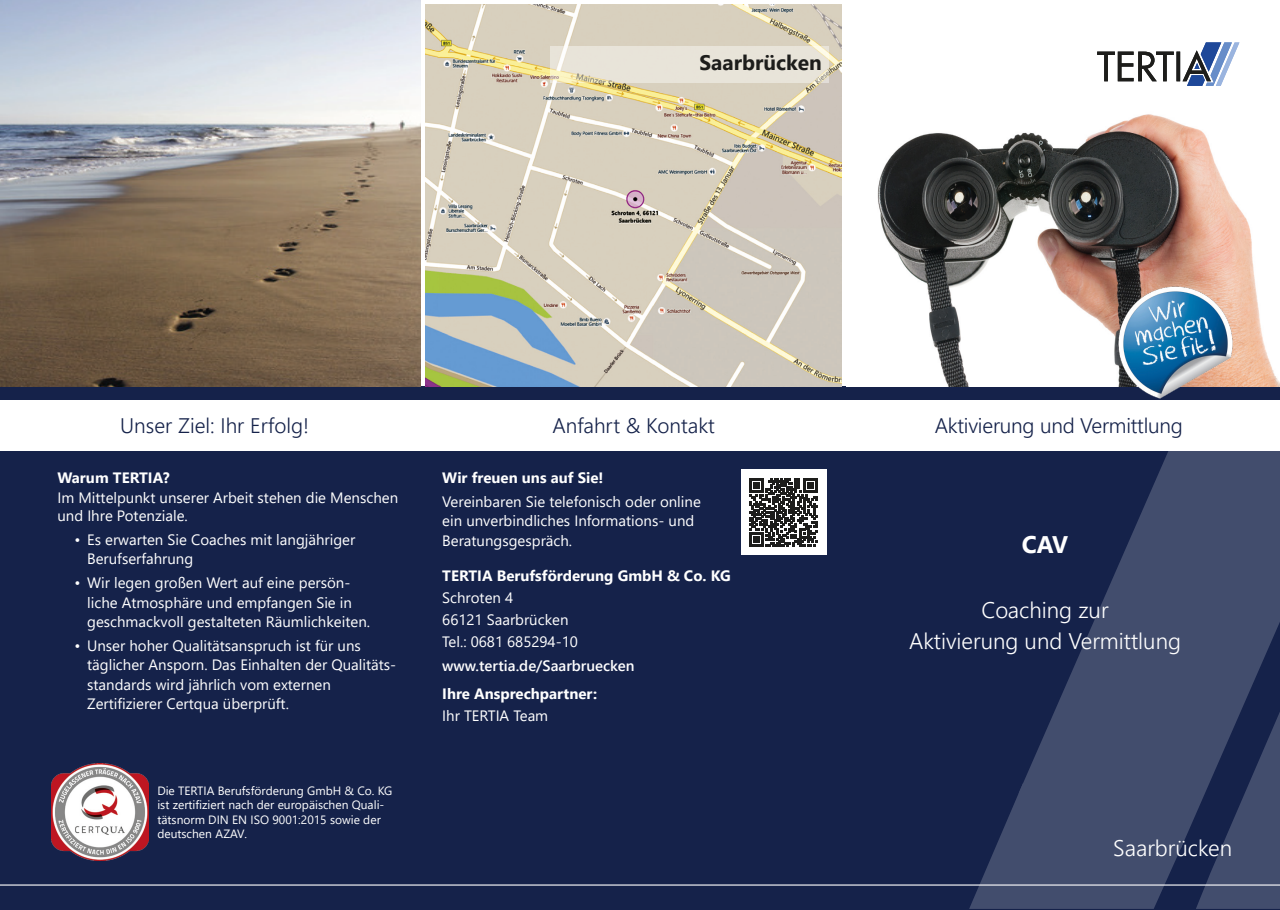
<style>
.page{position:relative;width:1280px;height:910px;background:#fff}
.page>*{position:absolute;margin:0;border:0;box-sizing:border-box;transform-origin:0 0}
.t1{font:700 24px "Segoe UI";color:#fff}
.t2{font:300 22.5px/31.2px "Segoe UI";color:#fff;text-align:center}
.t3{font:300 21px "Segoe UI";letter-spacing:-.005em;color:#15224a}
.t4{font:700 21px "Segoe UI";color:#1d1d1b}
.t5{font:15px/19.5px "Segoe UI";color:#fff}
.t6{font:700 15px "Segoe UI";color:#fff}
.t7{font:600 15px "Segoe UI";color:#fff}
.t8{font:12px/14.4px "Segoe UI";color:#fff}
</style>
<div class="page">
<div style="left:0;top:387px;width:1280px;height:523px;background:#15224a"></div>
<hr style="left:0;top:884px;width:1280px;height:2px;background:#fff">
<svg style="left:1023px;top:451px;width:257px;height:392px;fill:#424d6d"></svg>
<svg style="left:969px;top:783px;width:214px;height:126px"></svg>
<svg style="left:1196px;top:711px;width:84px;height:198px"></svg>
<img style="left:877px;top:42px;width:403px;height:345px">
<img style="left:0;top:0;width:421px;height:387px">
<img style="left:425px;top:4px;width:417px;height:383px">
<svg style="left:1097px;top:43px;width:142px;height:43px"></svg>
<svg style="left:550px;top:46px;width:279px;height:37px;background:#e8e3d6"></svg>
<div style="left:0;top:400px;width:1280px;height:51px;background:#fff"></div>
<img style="left:51px;top:763px;width:98px;height:98px">
<div style="left:741px;top:470px;width:85px;height:85px;background:#fff"></div>
<svg style="left:749px;top:478px;width:69px;height:69px"></svg>
<img style="left:1116px;top:285px;width:118px;height:114px">
<h3 class="t4" style="left:699px;top:42px;width:124px">Saarbrücken</h3>
<h3 class="t3" style="left:120px;top:406px;width:190px">Unser Ziel: Ihr Erfolg!</h3>
<h3 class="t3" style="left:552px;top:406px;width:164px">Anfahrt &amp; Kontakt</h3>
<h3 class="t3" style="left:935px;top:406px;width:250px">Aktivierung und Vermittlung</h3>
<p class="t6" style="left:57px;top:463px;width:114px">Warum TERTIA?</p>
<p class="t5" style="left:57px;top:487px;width:342px;line-height:18px">Im Mittelpunkt unserer Arbeit stehen die Menschen und Ihre Potenziale.</p>
<p class="t5" style="left:87px;top:528px;width:270px;text-indent:-13px">• Es erwarten Sie Coaches mit langjähriger<br>Berufserfahrung</p>
<p class="t5" style="left:87px;top:572px;width:284px;text-indent:-13px">• Wir legen großen Wert auf eine persön&shy;liche Atmosphäre und empfangen Sie in geschmackvoll gestalteten Räumlichkeiten.</p>
<p class="t5" style="left:87px;top:634px;width:311px;text-indent:-13px">• Unser hoher Qualitätsanspruch ist für uns täglicher Ansporn. Das Einhalten der Qualitäts&shy;standards wird jährlich vom externen Zertifizierer Certqua überprüft.</p>
<p class="t6" style="left:442px;top:463px;width:163px">Wir freuen uns auf Sie!</p>
<p class="t5" style="left:442px;top:490px;width:260px">Vereinbaren Sie telefonisch oder online ein unverbindliches Informations- und<br>Beratungsgespräch.</p>
<p class="t6" style="left:442px;top:561px;width:290px">TERTIA Berufsförderung GmbH &amp; Co. KG</p>
<p class="t5" style="left:442px;top:585px;width:137px;line-height:22.2px">Schroten 4<br>66121 Saarbrücken<br>Tel.: 0681 685294-10</p>
<p class="t7" style="left:442px;top:652px;width:194px">www.tertia.de/Saarbruecken</p>
<p class="t6" style="left:442px;top:680px;width:157px">Ihre Ansprechpartner:</p>
<p class="t5" style="left:442px;top:704px;width:107px">Ihr TERTIA Team</p>
<h1 class="t1" style="left:1022px;top:522px;width:48px">CAV</h1>
<h2 class="t2" style="left:909px;top:592px;width:273px">Coaching zur<br>Aktivierung und Vermittlung</h2>
<p class="t8" style="left:157px;top:782px;width:237px">Die TERTIA Berufsförderung GmbH &amp; Co. KG ist zertifiziert nach der europäischen Quali&shy;tätsnorm DIN EN ISO 9001:2015 sowie der deutschen AZAV.</p>
<h2 class="t2" style="left:1113px;top:830px;width:120px">Saarbrücken</h2>
</div>
